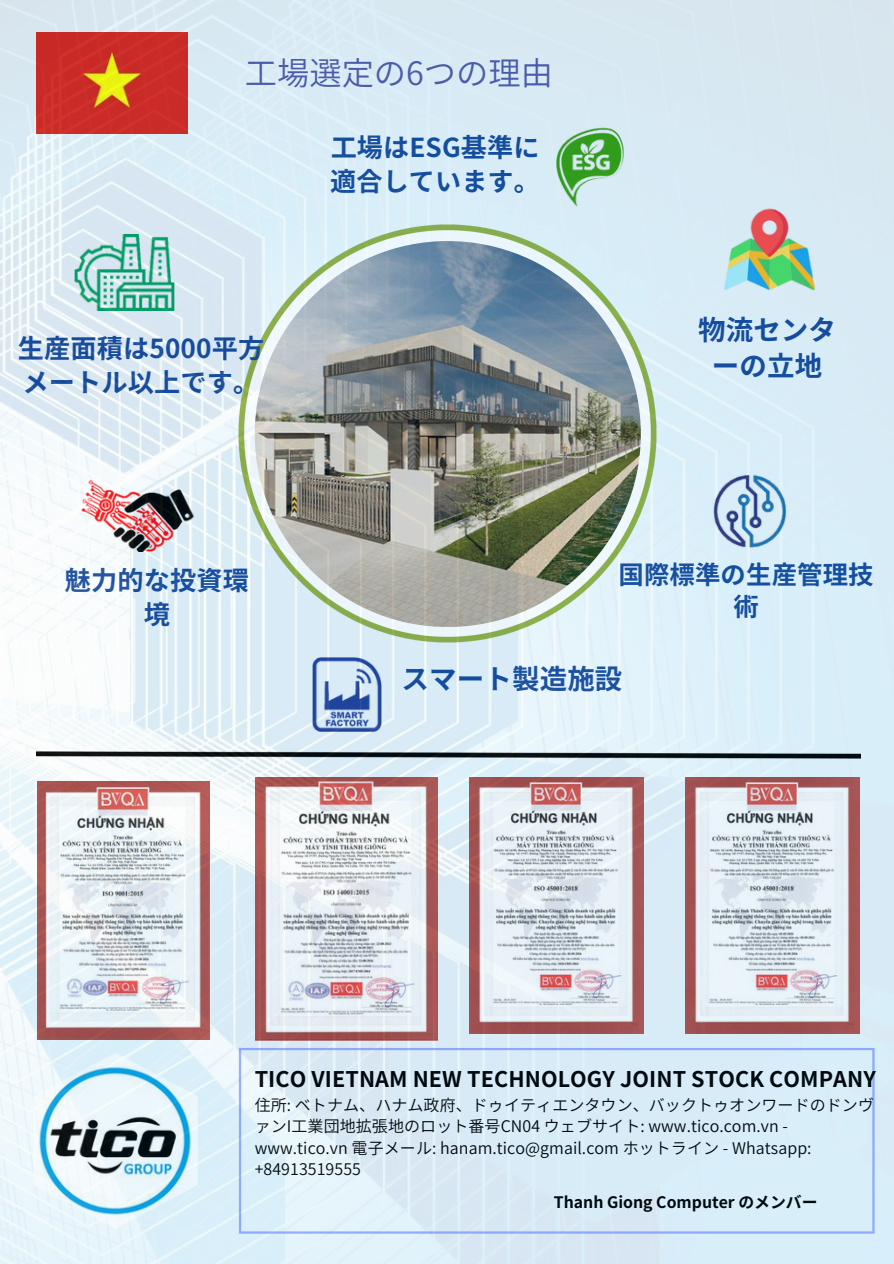
<style>
.page{position:relative;width:894px;height:1264px;background:#fff}
.page>*{position:absolute;margin:0;border:0;box-sizing:border-box;transform-origin:0 0}
.t1{font:32.25px "Source Han Sans JP";color:#505aa8}
.t2{font:700 27.45px/36px "Source Han Sans JP";letter-spacing:.005em;color:#17499b;text-align:center}
.t3{font:700 26.25px/33.8px "Source Han Sans JP";letter-spacing:.005em;color:#17499b;text-align:center}
.t4{font:700 26.1px/33.8px "Source Han Sans JP";letter-spacing:.005em;color:#17499b}
.t5{font:700 25.35px/32.7px "Source Han Sans JP";letter-spacing:.005em;color:#17499b;text-align:center}
.t6{font:700 21.6px "Source Han Sans JP";letter-spacing:.005em;color:#000}
.t7{font:16.05px/21.3px "Source Han Sans JP";letter-spacing:.005em;color:#000}
.t8{font:700 15.75px "Source Han Sans JP";color:#000}
</style>
<div class="page">
<img style="left:0;top:0;width:893px;height:1263px">
<img style="left:37px;top:781px;width:172px;height:258px">
<img style="left:255px;top:777px;width:182px;height:263px">
<img style="left:469px;top:777px;width:174px;height:256px">
<img style="left:685px;top:777px;width:174px;height:256px">
<img style="left:33px;top:1052px;width:165px;height:176px">
<svg style="left:239px;top:1047px;width:635px;height:186px;background:#d8eaf7"></svg>
<img style="left:231px;top:218px;width:432px;height:432px">
<img style="left:255px;top:241px;width:385px;height:386px;border-radius:50%">
<img style="left:37px;top:751px;width:822px;height:7px">
<img style="left:529px;top:110px;width:119px;height:114px">
<img style="left:710px;top:469px;width:81px;height:87px">
<img style="left:74px;top:473px;width:129px;height:78px">
<img style="left:312px;top:657px;width:70px;height:74px">
<img style="left:724px;top:204px;width:90px;height:90px">
<img style="left:74px;top:234px;width:100px;height:77px">
<img style="left:37px;top:32px;width:151px;height:101px">
<p class="t1" style="left:245px;top:48px;width:310px">工場選定の6つの理由</p>
<p class="t3" style="left:18px;top:330px;width:246px;text-align:left">生産面積は5000平方メートル以上です。</p>
<p class="t3" style="left:65px;top:562px;width:186px">魅力的な投資環境</p>
<p class="t4" style="left:330px;top:129px;width:211px">工場はESG基準に適合しています。</p>
<p class="t2" style="left:698px;top:311px;width:139px">物流センターの立地</p>
<p class="t5" style="left:618px;top:556px;width:256px">国際標準の生産管理技術</p>
<p class="t2" style="left:401px;top:659px;width:222px">スマート製造施設</p>
<p class="t6" style="left:254px;top:1062px;width:622px">TICO VIETNAM NEW TECHNOLOGY JOINT STOCK COMPANY</p>
<h3 class="t7" style="left:254px;top:1093px;width:620px">住所: ベトナム、ハナム政府、ドゥイティエンタウン、バックトゥオンワードのドンヴァンI工業団地拡張地のロット番号CN04 ウェブサイト: www.tico.com.vn - www.tico.vn 電子メール: hanam.tico@gmail.com ホットライン - Whatsapp: +84913519555</h3>
<p class="t8" style="left:553px;top:1189px;width:265px">Thanh Giong Computer のメンバー</p>
</div>
